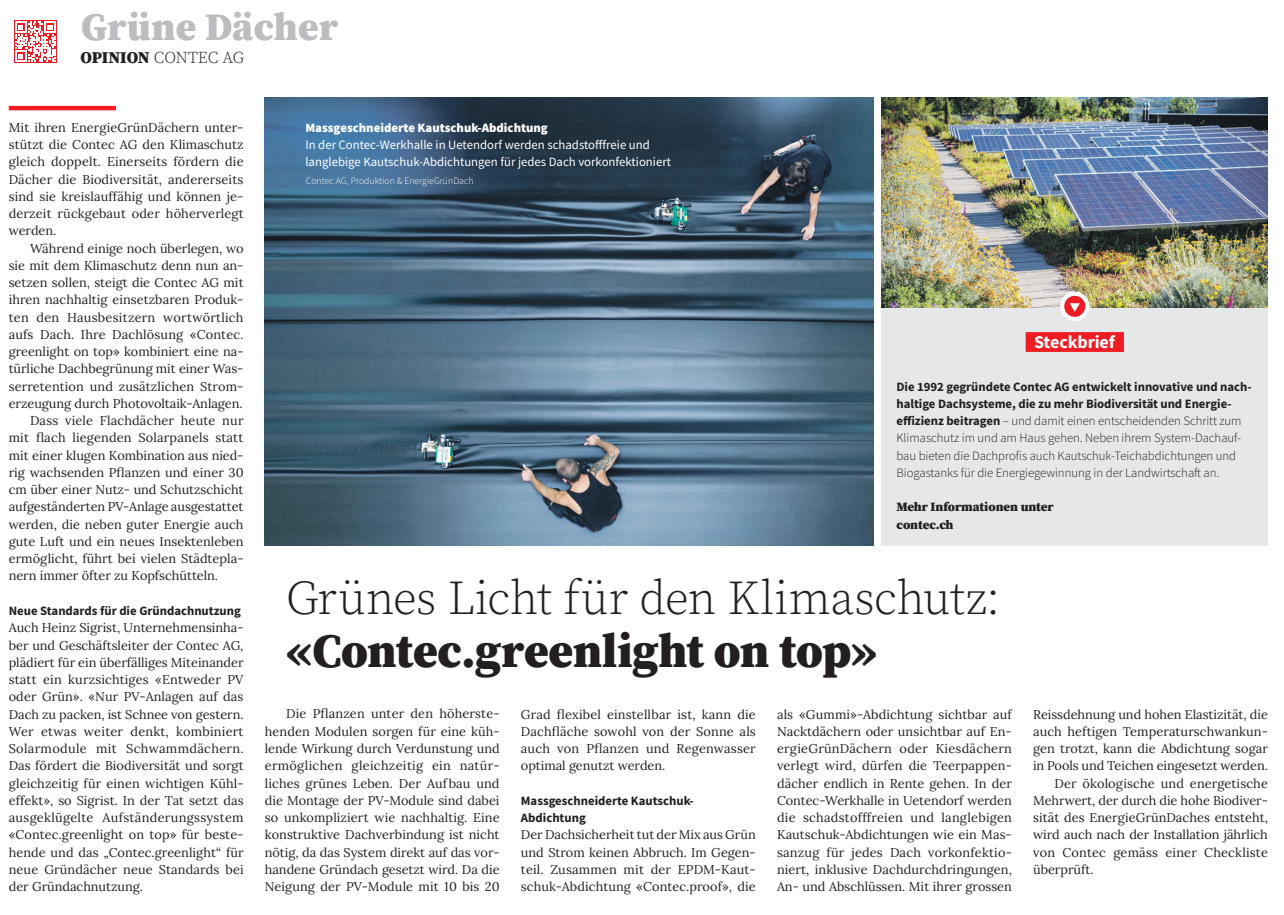
<style>
.page{position:relative;width:1284px;height:915px;background:#fff}
.page>*{position:absolute;margin:0;border:0;box-sizing:border-box;transform-origin:0 0}
.t1{font:300 48px "Source Serif Pro";letter-spacing:-.01em;color:#231f20}
.t2{font:900 48px "Source Serif Pro";letter-spacing:-.01em;color:#231f20}
.t3{font:900 39px "Source Serif Pro";letter-spacing:.01em;color:#bcbdc0}
.t4{font:700 18px "Source Sans Pro";letter-spacing:-.005em;color:#fff}
.t5{font:300 16.5px "Source Serif Pro";color:#231f20}
.t6{font:12.75px/17.2px "Lora";letter-spacing:.005em;color:#231f20;text-align:justify}
.t7{font:300 12.75px/17.2px "Source Sans Pro";letter-spacing:-.005em;color:#231f20}
.t8{font:12.75px/17.2px "Source Sans Pro";color:#fff}
.t9{font:700 12.75px/17.2px "Source Sans Pro";color:#231f20}
.t10{font:900 12.75px "Source Sans Pro";color:#fff}
.t11{font:900 12.75px/17.2px "Source Serif Pro";letter-spacing:-.005em;color:#231f20}
.t12{font:300 9.75px "Source Sans Pro";color:#fff}
.s1{font-weight:900}
.s2{font-weight:700}
</style>
<div class="page">
<img style="left:265px;top:97px;width:608px;height:449px">
<img style="left:881px;top:97px;width:386px;height:212px">
<div style="left:881px;top:309px;width:386px;height:237px;background:#e6e7e9"></div>
<div style="left:1025px;top:332px;width:98px;height:20px;background:#ee1d23"></div>
<div style="left:1060px;top:292px;width:29px;height:29px;background:#fff;border-radius:50%"></div>
<div style="left:1064px;top:296px;width:21px;height:21px;background:#ee1d23;border-radius:50%"></div>
<svg style="left:1069px;top:303px;width:10px;height:9px"></svg>
<hr style="left:9px;top:106px;width:107px;height:4px;background:#ee1d23">
<div style="left:14px;top:20px;width:43px;height:43px;background:#ee1d23"></div>
<svg style="left:15px;top:21px;width:41px;height:41px"></svg>
<h2 class="t3" style="left:81px;top:0;width:258px">Grüne Dächer</h2>
<p class="t5" style="left:80px;top:47px;width:165px"><span class="s1">OPINION</span> CONTEC AG</p>
<p class="t6" style="left:9px;top:118px;width:236px">Mit ihren EnergieGrünDächern unter&shy;stützt die Contec AG den Klimaschutz gleich doppelt. Einerseits fördern die Dächer die Biodiversität, andererseits sind sie kreislauffähig und können je&shy;derzeit rückgebaut oder höherverlegt werden.</p>
<p class="t6" style="left:30px;top:239px;width:215px">Während einige noch überlegen, wo</p>
<p class="t6" style="left:9px;top:256px;width:236px">sie mit dem Klimaschutz denn nun an-</p>
<p class="t6" style="left:9px;top:273px;width:236px">setzen sollen, steigt die Contec AG mit</p>
<p class="t6" style="left:9px;top:290px;width:236px">ihren nachhaltig einsetzbaren Produk-</p>
<p class="t6" style="left:9px;top:308px;width:236px">ten den Hausbesitzern wortwörtlich</p>
<p class="t6" style="left:9px;top:325px;width:236px">aufs Dach. Ihre Dachlösung «Contec.</p>
<p class="t6" style="left:9px;top:342px;width:236px">greenlight on top» kombiniert eine na-</p>
<p class="t6" style="left:9px;top:359px;width:236px">türliche Dachbegrünung mit einer Was-</p>
<p class="t6" style="left:9px;top:377px;width:236px">serretention und zusätzlichen Strom-</p>
<p class="t6" style="left:9px;top:394px;width:235px">erzeugung durch Photovoltaik-Anlagen.</p>
<p class="t6" style="left:30px;top:411px;width:215px">Dass viele Flachdächer heute nur</p>
<p class="t6" style="left:9px;top:428px;width:236px">mit flach liegenden Solarpanels statt</p>
<p class="t6" style="left:9px;top:446px;width:236px">mit einer klugen Kombination aus nied-</p>
<p class="t6" style="left:9px;top:463px;width:236px">rig wachsenden Pflanzen und einer 30</p>
<p class="t6" style="left:9px;top:480px;width:236px">cm über einer Nutz- und Schutzschicht</p>
<p class="t6" style="left:9px;top:497px;width:236px">aufgeständerten PV-Anlage ausgestattet</p>
<p class="t6" style="left:9px;top:515px;width:236px">werden, die neben guter Energie auch</p>
<p class="t6" style="left:9px;top:532px;width:236px">gute Luft und ein neues Insektenleben</p>
<p class="t6" style="left:9px;top:549px;width:236px">ermöglicht, führt bei vielen Städtepla-</p>
<p class="t6" style="left:9px;top:566px;width:211px">nern immer öfter zu Kopfschütteln.</p>
<p class="t9" style="left:9px;top:602px;width:234px">Neue Standards für die Gründachnutzung</p>
<p class="t6" style="left:9px;top:618px;width:236px">Auch Heinz Sigrist, Unternehmensinha&shy;ber und Geschäftsleiter der Contec AG, plädiert für ein überfälliges Miteinander statt ein kurzsichtiges «Entweder PV oder Grün». «Nur PV-Anlagen auf das Dach zu packen, ist Schnee von gestern.<br>Wer etwas weiter denkt, kombiniert Solarmodule mit Schwammdächern.<br>Das fördert die Biodiversität und sorgt gleichzeitig für einen wichtigen Kühl&shy;effekt», so Sigrist. In der Tat setzt das ausgeklügelte Aufständerungssystem «Contec.greenlight on top» für beste&shy;hende und das „Contec.greenlight“ für neue Gründächer neue Standards bei der Gründachnutzung.</p>
<p class="t10" style="left:305px;top:119px;width:244px">Massgeschneiderte Kautschuk-Abdichtung</p>
<p class="t8" style="left:305px;top:136px;width:367px">In der Contec-Werkhalle in Uetendorf werden schadstofffreie und langlebige Kautschuk-Abdichtungen für jedes Dach vorkonfektioniert</p>
<p class="t12" style="left:306px;top:174px;width:169px">Contec AG, Produktion &amp; EnergieGrünDach</p>
<h3 class="t4" style="left:1034px;top:329px;width:82px">Steckbrief</h3>
<p class="t7" style="left:896px;top:378px;width:356px"><span class="s2">Die 1992 gegründete Contec AG entwickelt innovative und nach&shy;haltige Dachsysteme, die zu mehr Biodiversität und Energie&shy;effizienz beitragen</span> – und damit einen entscheidenden Schritt zum Klimaschutz im und am Haus gehen. Neben ihrem System-Dachauf&shy;bau bieten die Dachprofis auch Kautschuk-Teichabdichtungen und Biogastanks für die Energiegewinnung in der Landwirtschaft an.</p>
<p class="t11" style="left:896px;top:498px;width:159px">Mehr Informationen unter contec.ch</p>
<h1 class="t1" style="left:286px;top:567px;width:715px">Grünes Licht für den Klimaschutz:</h1>
<h1 class="t2" style="left:286px;top:617px;width:592px">«Contec.greenlight on top»</h1>
<p class="t6" style="left:265px;top:704px;width:236px;text-indent:21px">Die Pflanzen unter den höherste&shy;henden Modulen sorgen für eine küh&shy;lende Wirkung durch Verdunstung und ermöglichen gleichzeitig ein natür&shy;liches grünes Leben. Der Aufbau und die Montage der PV-Module sind dabei so unkompliziert wie nachhaltig. Eine konstruktive Dachverbindung ist nicht nötig, da das System direkt auf das vor&shy;handene Gründach gesetzt wird. Da die Neigung der PV-Module mit 10 bis 20</p>
<p class="t6" style="left:521px;top:704px;width:236px">Grad flexibel einstellbar ist, kann die Dachfläche sowohl von der Sonne als auch von Pflanzen und Regenwasser optimal genutzt werden.</p>
<p class="t9" style="left:521px;top:792px;width:174px">Massgeschneiderte Kautschuk-<br>Abdichtung</p>
<p class="t6" style="left:521px;top:825px;width:236px">Der Dachsicherheit tut der Mix aus Grün und Strom keinen Abbruch. Im Gegen&shy;teil. Zusammen mit der EPDM-Kaut&shy;schuk-Abdichtung «Contec.proof», die</p>
<p class="t6" style="left:777px;top:704px;width:236px">als «Gummi»-Abdichtung sichtbar auf Nacktdächern oder unsichtbar auf En&shy;ergieGrünDächern oder Kiesdächern verlegt wird, dürfen die Teerpappen&shy;dächer endlich in Rente gehen. In der Contec-Werkhalle in Uetendorf werden die schadstofffreien und langlebigen Kautschuk-Abdichtungen wie ein Mas&shy;sanzug für jedes Dach vorkonfektio&shy;niert, inklusive Dachdurchdringungen, An- und Abschlüssen. Mit ihrer grossen</p>
<p class="t6" style="left:1033px;top:704px;width:236px">Reissdehnung und hohen Elastizität, die</p>
<p class="t6" style="left:1033px;top:722px;width:236px">auch heftigen Temperaturschwankun-</p>
<p class="t6" style="left:1033px;top:739px;width:236px">gen trotzt, kann die Abdichtung sogar</p>
<p class="t6" style="left:1033px;top:756px;width:236px">in Pools und Teichen eingesetzt werden.</p>
<p class="t6" style="left:1054px;top:773px;width:215px">Der ökologische und energetische</p>
<p class="t6" style="left:1033px;top:791px;width:236px">Mehrwert, der durch die hohe Biodiver-</p>
<p class="t6" style="left:1033px;top:808px;width:236px">sität des EnergieGrünDaches entsteht,</p>
<p class="t6" style="left:1033px;top:825px;width:236px">wird auch nach der Installation jährlich</p>
<p class="t6" style="left:1033px;top:842px;width:236px">von Contec gemäss einer Checkliste</p>
<p class="t6" style="left:1033px;top:860px;width:62px">überprüft.</p>
</div>
